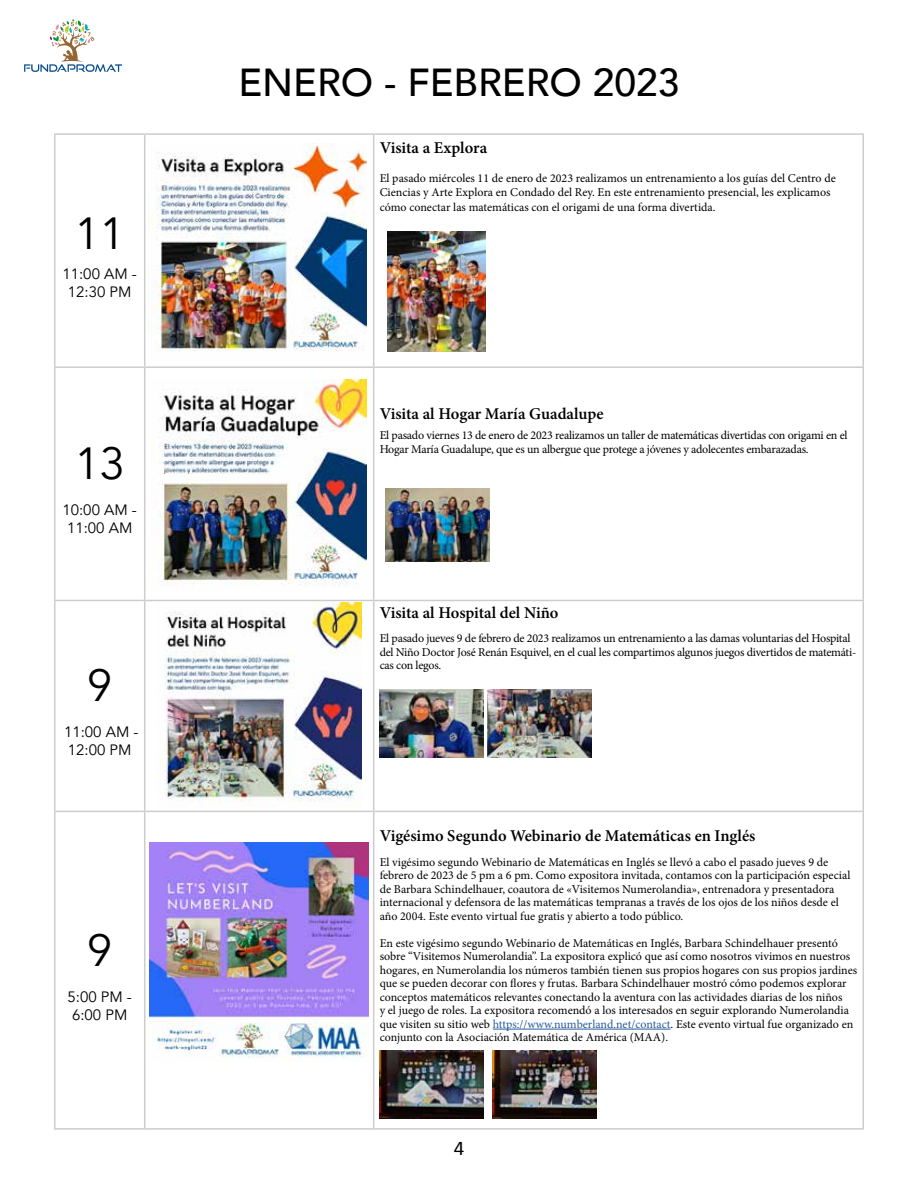
<style>
.page{position:relative;width:918px;height:1188px;background:#fff}
.page>*{position:absolute;margin:0;border:0;box-sizing:border-box;transform-origin:0 0}
.t1{font:45px "Avenir";color:#000}
.t2{font:500 39px "Avenir";color:#000}
.t3{font:21px "Calibri";color:#000}
.t4{font:600 16.5px "Minion Pro";color:#000}
.t5{font:15px/18px "Avenir";color:#000;text-align:center}
.t6{font:12px/13.5px "Minion Pro";letter-spacing:-.005em;color:#000}
.s1{color:#275b9b}
</style>
<div class="page">
<svg style="left:24px;top:19px;width:98px;height:53px"></svg>
<hr style="left:54px;top:133px;width:91px;height:2px;background:#ccc">
<hr style="left:54px;top:135px;width:2px;height:231px;background:#ccc">
<hr style="left:145px;top:133px;width:229px;height:2px;background:#ccc">
<hr style="left:144px;top:135px;width:1px;height:231px;background:#ccc">
<hr style="left:374px;top:133px;width:490px;height:2px;background:#ccc">
<hr style="left:373px;top:135px;width:1px;height:231px;background:#ccc">
<hr style="left:862px;top:135px;width:2px;height:231px;background:#ccc">
<hr style="left:54px;top:366px;width:91px;height:2px;background:#ccc">
<hr style="left:54px;top:368px;width:2px;height:232px;background:#ccc">
<hr style="left:145px;top:366px;width:229px;height:2px;background:#ccc">
<hr style="left:144px;top:368px;width:1px;height:232px;background:#ccc">
<hr style="left:374px;top:366px;width:490px;height:2px;background:#ccc">
<hr style="left:373px;top:368px;width:1px;height:232px;background:#ccc">
<hr style="left:862px;top:368px;width:2px;height:232px;background:#ccc">
<hr style="left:54px;top:600px;width:91px;height:1px;background:#ccc">
<hr style="left:54px;top:601px;width:2px;height:210px;background:#ccc">
<hr style="left:145px;top:600px;width:229px;height:1px;background:#ccc">
<hr style="left:144px;top:601px;width:1px;height:210px;background:#ccc">
<hr style="left:374px;top:600px;width:490px;height:1px;background:#ccc">
<hr style="left:373px;top:601px;width:1px;height:210px;background:#ccc">
<hr style="left:862px;top:601px;width:2px;height:210px;background:#ccc">
<hr style="left:54px;top:811px;width:91px;height:1px;background:#ccc">
<hr style="left:54px;top:812px;width:2px;height:316px;background:#ccc">
<hr style="left:145px;top:811px;width:229px;height:1px;background:#ccc">
<hr style="left:144px;top:812px;width:1px;height:316px;background:#ccc">
<hr style="left:374px;top:811px;width:490px;height:1px;background:#ccc">
<hr style="left:373px;top:812px;width:1px;height:316px;background:#ccc">
<hr style="left:862px;top:812px;width:2px;height:316px;background:#ccc">
<hr style="left:54px;top:1128px;width:91px;height:2px;background:#ccc">
<hr style="left:145px;top:1128px;width:229px;height:2px;background:#ccc">
<hr style="left:374px;top:1128px;width:490px;height:2px;background:#ccc">
<img style="left:148px;top:144px;width:219px;height:207px">
<img style="left:388px;top:231px;width:98px;height:120px">
<img style="left:158px;top:379px;width:208px;height:207px">
<img style="left:386px;top:489px;width:104px;height:72px">
<img style="left:157px;top:602px;width:205px;height:205px">
<img style="left:380px;top:690px;width:104px;height:68px">
<img style="left:487px;top:690px;width:105px;height:68px">
<img style="left:150px;top:843px;width:219px;height:215px">
<hr style="left:493px;top:1029px;width:178px;height:1px;background:#275b9b">
<img style="left:380px;top:1050px;width:104px;height:69px">
<img style="left:492px;top:1051px;width:105px;height:68px">
<h1 class="t1" style="left:75px;top:207px;width:52px">11</h1>
<p class="t5" style="left:62px;top:266px;width:76px">11:00 AM -<br>12:30 PM</p>
<h1 class="t1" style="left:75px;top:437px;width:52px">13</h1>
<p class="t5" style="left:62px;top:501px;width:76px">10:00 AM -<br>11:00 AM</p>
<h1 class="t1" style="left:87px;top:659px;width:27px">9</h1>
<p class="t5" style="left:64px;top:724px;width:76px;text-align:left">11:00 AM -<br>12:00 PM</p>
<h1 class="t1" style="left:87px;top:923px;width:27px">9</h1>
<p class="t5" style="left:68px;top:988px;width:66px">5:00 PM -<br>6:00 PM</p>
<h2 class="t2" style="left:238px;top:49px;width:443px">ENERO - FEBRERO 2023</h2>
<h3 class="t4" style="left:380px;top:137px;width:109px">Visita a Explora</h3>
<p class="t6" style="left:380px;top:171px;width:458px;line-height:14.4px">El pasado miércoles 11 de enero de 2023 realizamos un entrenamiento a los guías del Centro de<br>Ciencias y Arte Explora en Condado del Rey. En este entrenamiento presencial, les explicamos cómo conectar las matemáticas con el origami de una forma divertida.</p>
<h3 class="t4" style="left:380px;top:402px;width:225px">Visita al Hogar María Guadalupe</h3>
<p class="t6" style="left:380px;top:429px;width:469px">El pasado viernes 13 de enero de 2023 realizamos un taller de matemáticas divertidas con origami en el<br>Hogar María Guadalupe, que es un albergue que protege a jóvenes y adolecentes embarazadas.</p>
<h3 class="t4" style="left:380px;top:602px;width:180px">Visita al Hospital del Niño</h3>
<p class="t6" style="left:380px;top:632px;width:478px">El pasado jueves 9 de febrero de 2023 realizamos un entrenamiento a las damas voluntarias del Hospital del Niño Doctor José Renán Esquivel, en el cual les compartimos algunos juegos divertidos de matemáti&shy;cas con legos.</p>
<h3 class="t4" style="left:380px;top:824px;width:377px">Vigésimo Segundo Webinario de Matemáticas en Inglés</h3>
<p class="t6" style="left:380px;top:855px;width:472px">El vigésimo segundo Webinario de Matemáticas en Inglés se llevó a cabo el pasado jueves 9 de febrero de 2023 de 5 pm a 6 pm. Como expositora invitada, contamos con la participación especial de Barbara Schindelhauer, coautora de «Visitemos Numerolandia», entrenadora y presentadora internacional y defensora de las matemáticas tempranas a través de los ojos de los niños desde el año 2004. Este evento virtual fue gratis y abierto a todo público.</p>
<p class="t6" style="left:380px;top:936px;width:479px">En este vigésimo segundo Webinario de Matemáticas en Inglés, Barbara Schindelhauer presentó sobre “Visitemos Numerolandia”. La expositora explicó que así como nosotros vivimos en nuestros hogares, en Numerolandia los números también tienen sus propios hogares con sus propios jardines que se pueden decorar con flores y frutas. Barbara Schindelhauer mostró cómo podemos explorar conceptos matemáticos relevantes conectando la aventura con las actividades diarias de los niños<br>y el juego de roles. La expositora recomendó a los interesados en seguir explorando Numerolandia que visiten su sitio web <span class="s1">https://www.numberland.net/contact</span>. Este evento virtual fue organizado en conjunto con la Asociación Matemática de América (MAA).</p>
<h3 class="t3" style="left:454px;top:1133px;width:12px">4</h3>
</div>
